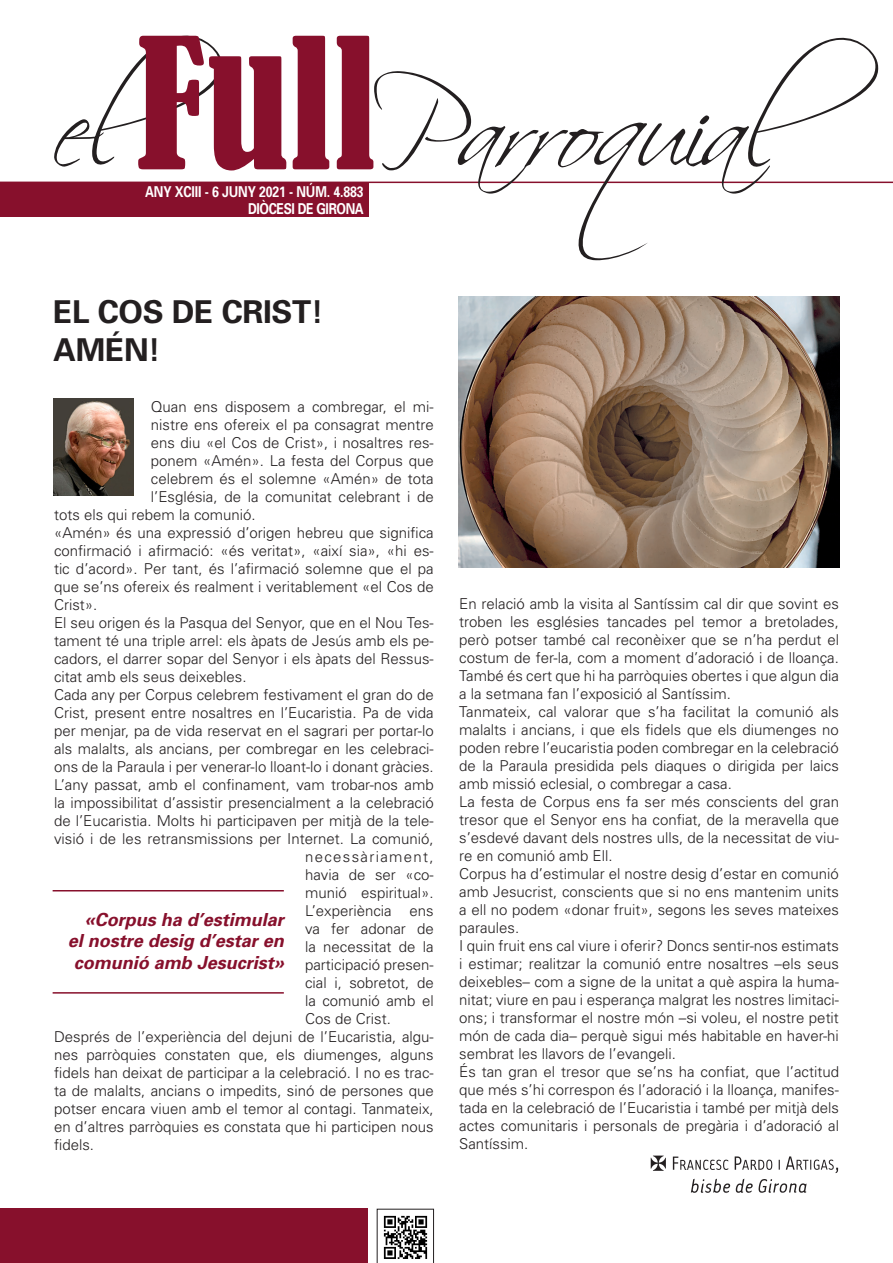
<style>
.page{position:relative;width:893px;height:1263px;background:#fff}
.page>*{position:absolute;margin:0;border:0;box-sizing:border-box;transform-origin:0 0}
.t1{font:700 31.5px/37.8px "Univers";letter-spacing:-.01em;color:#231f20}
.t2{font:italic 700 18px/21.6px "Univers";color:#87102c;text-align:right}
.Carta_bisbe{font:300 15px/18px "Univers";color:#231f20;text-align:justify}
.t3{font:700 15px "Univers";letter-spacing:-.01em;color:#fff;scale:.82 1}
.Carta_bisbe-2{font:300 15px "Univers";letter-spacing:.09em;color:#231f20}
.t4{font:700 15px "Univers";letter-spacing:-.03em;color:#fff;scale:.82 1}
</style>
<div class="page">
<div style="left:0;top:1209px;width:367px;height:54px;background:#87102c"></div>
<hr style="left:0;top:182px;width:893px;height:1px;background:#87102c">
<svg style="left:377px;top:1209px;width:57px;height:54px"></svg>
<img style="left:650px;top:1155px;width:189px;height:38px">
<svg style="left:374px;top:37px;width:505px;height:223px"></svg>
<svg style="left:54px;top:35px;width:319px;height:135px"></svg>
<hr style="left:53px;top:890px;width:231px;height:1px;background:#87102c">
<hr style="left:53px;top:992px;width:231px;height:1px;background:#87102c">
<img style="left:53px;top:399px;width:81px;height:97px">
<img style="left:459px;top:297px;width:380px;height:270px">
<div style="left:0;top:183px;width:368px;height:34px;background:#87102c"></div>
<p class="t3" style="left:145px;top:182px;width:268px">ANY XCIII - 6 JUNY 2021 - NÚM. 4.883</p>
<p class="t4" style="left:248px;top:199px;width:143px">DIÒCESI DE GIRONA</p>
<p class="t1" style="left:53px;top:292px;width:272px">EL COS DE CRIST!<br>AMÉN!</p>
<p class="Carta_bisbe" style="left:151px;top:397px;width:284px">Quan ens disposem a combregar, el mi-</p>
<p class="Carta_bisbe" style="left:151px;top:415px;width:284px">nistre ens ofereix el pa consagrat mentre</p>
<p class="Carta_bisbe" style="left:151px;top:433px;width:284px">ens diu «el Cos de Crist», i nosaltres res-</p>
<p class="Carta_bisbe" style="left:151px;top:451px;width:284px">ponem «Amén». La festa del Corpus que</p>
<p class="Carta_bisbe" style="left:151px;top:469px;width:284px">celebrem és el solemne «Amén» de tota</p>
<p class="Carta_bisbe" style="left:151px;top:487px;width:284px">l’Església, de la comunitat celebrant i de</p>
<p class="Carta_bisbe" style="left:54px;top:505px;width:203px">tots els qui rebem la comunió.</p>
<p class="Carta_bisbe" style="left:54px;top:523px;width:381px">«Amén» és una expressió d’origen hebreu que significa confirmació i afirmació: «és veritat», «així sia», «hi es&shy;tic d’acord». Per tant, és l’afirmació solemne que el pa que se’ns ofereix és realment i veritablement «el Cos de Crist».</p>
<p class="Carta_bisbe" style="left:54px;top:613px;width:381px">El seu origen és la Pasqua del Senyor, que en el Nou Tes&shy;tament té una triple arrel: els àpats de Jesús amb els pe&shy;cadors, el darrer sopar del Senyor i els àpats del Ressus&shy;citat amb els seus deixebles.</p>
<p class="Carta_bisbe" style="left:54px;top:685px;width:381px">Cada any per Corpus celebrem festivament el gran do de Crist, present entre nosaltres en l’Eucaristia. Pa de vida per menjar, pa de vida reservat en el sagrari per portar-lo als malalts, als ancians, per combregar en les celebraci&shy;ons de la Paraula i per venerar-lo lloant-lo i donant gràcies.</p>
<p class="Carta_bisbe" style="left:54px;top:775px;width:381px">L’any passat, amb el confinament, vam trobar-nos amb</p>
<p class="Carta_bisbe" style="left:54px;top:793px;width:381px">la impossibilitat d’assistir presencialment a la celebració</p>
<p class="Carta_bisbe" style="left:54px;top:811px;width:381px">de l’Eucaristia. Molts hi participaven per mitjà de la tele-</p>
<p class="Carta_bisbe" style="left:54px;top:829px;width:381px">visió i de les retransmissions per Internet. La comunió,</p>
<p class="Carta_bisbe-2" style="left:305px;top:847px;width:130px">necessàriament,</p>
<p class="Carta_bisbe" style="left:305px;top:865px;width:130px">havia de ser «co-</p>
<p class="Carta_bisbe" style="left:305px;top:883px;width:130px">munió espiritual».</p>
<p class="Carta_bisbe" style="left:305px;top:901px;width:130px">L’experiència ens</p>
<p class="Carta_bisbe" style="left:305px;top:919px;width:130px">va fer adonar de</p>
<p class="Carta_bisbe" style="left:305px;top:937px;width:130px">la necessitat de la</p>
<p class="Carta_bisbe" style="left:305px;top:955px;width:130px">participació presen-</p>
<p class="Carta_bisbe" style="left:305px;top:973px;width:130px">cial i, sobretot, de</p>
<p class="Carta_bisbe" style="left:305px;top:991px;width:130px">la comunió amb el</p>
<p class="Carta_bisbe" style="left:305px;top:1009px;width:87px">Cos de Crist.</p>
<p class="Carta_bisbe" style="left:54px;top:1027px;width:381px">Després de l’experiència del dejuni de l’Eucaristia, algu&shy;nes parròquies constaten que, els diumenges, alguns fidels han deixat de participar a la celebració. I no es trac&shy;ta de malalts, ancians o impedits, sinó de persones que potser encara viuen amb el temor al contagi. Tanmateix, en d’altres parròquies es constata que hi participen nous fidels.</p>
<p class="t2" style="left:68px;top:908px;width:218px">«Corpus ha d’estimular el nostre desig d’estar en comunió amb Jesucrist»</p>
<p class="Carta_bisbe" style="left:459px;top:594px;width:381px">En relació amb la visita al Santíssim cal dir que sovint es troben les esglésies tancades pel temor a bretolades, però potser també cal reconèixer que se n’ha perdut el costum de fer-la, com a moment d’adoració i de lloança.<br>També és cert que hi ha parròquies obertes i que algun dia a la setmana fan l’exposició al Santíssim.</p>
<p class="Carta_bisbe" style="left:459px;top:702px;width:381px">Tanmateix, cal valorar que s’ha facilitat la comunió als malalts i ancians, i que els fidels que els diumenges no poden rebre l’eucaristia poden combregar en la celebració de la Paraula presidida pels diaques o dirigida per laics amb missió eclesial, o combregar a casa.</p>
<p class="Carta_bisbe" style="left:459px;top:792px;width:381px">La festa de Corpus ens fa ser més conscients del gran tresor que el Senyor ens ha confiat, de la meravella que s’esdevé davant dels nostres ulls, de la necessitat de viu&shy;re en comunió amb Ell.</p>
<p class="Carta_bisbe" style="left:459px;top:864px;width:381px">Corpus ha d’estimular el nostre desig d’estar en comunió amb Jesucrist, conscients que si no ens mantenim units a ell no podem «donar fruit», segons les seves mateixes paraules.</p>
<p class="Carta_bisbe" style="left:459px;top:936px;width:381px">I quin fruit ens cal viure i oferir? Doncs sentir-nos estimats i estimar; realitzar la comunió entre nosaltres –els seus deixebles– com a signe de la unitat a què aspira la huma&shy;nitat; viure en pau i esperança malgrat les nostres limitaci&shy;ons; i transformar el nostre món –si voleu, el nostre petit món de cada dia– perquè sigui més habitable en haver-hi sembrat les llavors de l’evangeli.</p>
<p class="Carta_bisbe" style="left:459px;top:1062px;width:381px">És tan gran el tresor que se’ns ha confiat, que l’actitud que més s’hi correspon és l’adoració i la lloança, manifes&shy;tada en la celebració de l’Eucaristia i també per mitjà dels actes comunitaris i personals de pregària i d’adoració al Santíssim.</p>
</div>
